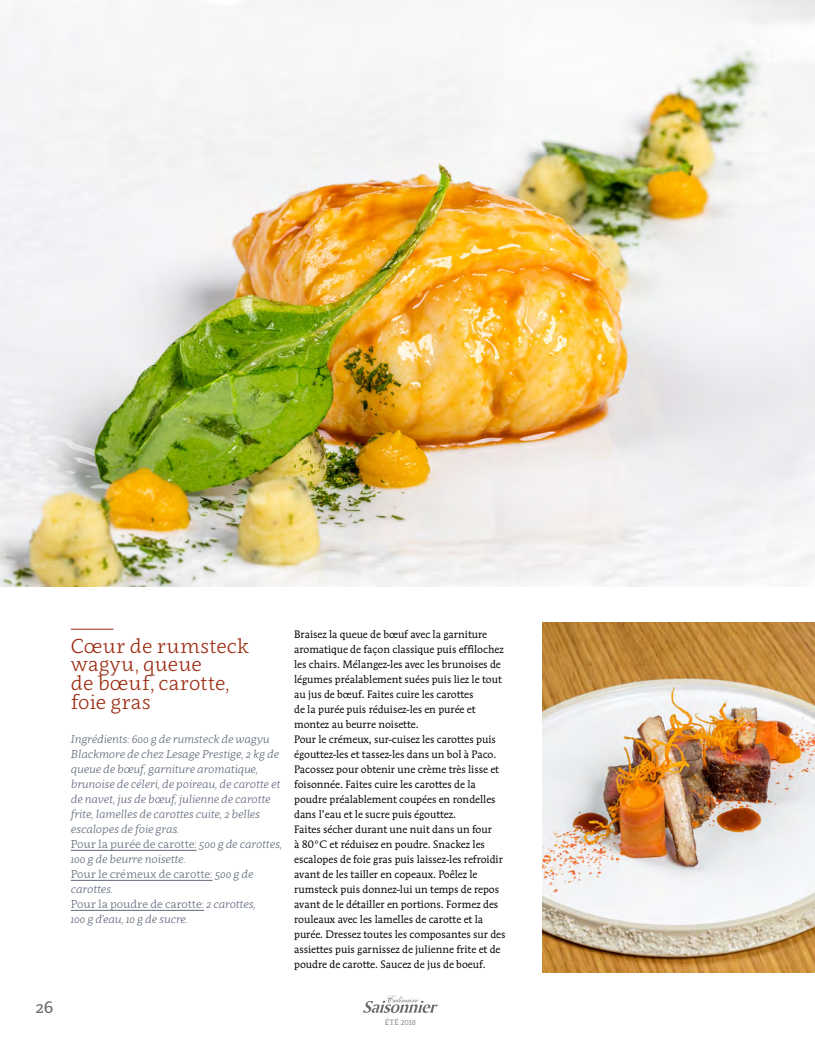
<style>
.page{position:relative;width:815px;height:1053px;background:#fff}
.page>*{position:absolute;margin:0;border:0;box-sizing:border-box;transform-origin:0 0}
.t1{font:300 20px/18.8px "Clavo";color:#9b2a0f}
.t2{font:17.5px "Clavo";color:#69696c}
.t3{font:11.25px/15px "Mendoza";color:#000}
.t4{font:italic 300 11.25px/15px "Clavo";letter-spacing:-.01em;color:#5f697b}
.t5{font:300 7.5px "Clavo";color:#69696c}
.s1{font-style:normal}
</style>
<div class="page">
<hr style="left:71px;top:628px;width:42px;height:1px;background:#9b2a0f">
<hr style="left:71px;top:850px;width:126px;height:1px;background:#5f697b">
<hr style="left:71px;top:880px;width:142px;height:1px;background:#5f697b">
<hr style="left:71px;top:910px;width:133px;height:1px;background:#5f697b">
<img style="left:543px;top:622px;width:272px;height:350px">
<img style="left:0;top:0;width:815px;height:586px">
<svg style="left:363px;top:995px;width:75px;height:17px"></svg>
<h2 class="t2" style="left:35px;top:994px;width:19px">26</h2>
<h1 class="t1" style="left:71px;top:635px;width:180px">Cœur de rumsteck wagyu, queue<br>de bœuf, carotte, foie gras</h1>
<p class="t4" style="left:71px;top:731px;width:213px">Ingrédients: 600 g de rumsteck de wagyu Blackmore de chez Lesage Prestige, 2 kg de queue de bœuf, garniture aromatique, brunoise de céleri, de poireau, de carotte et de navet, jus de bœuf, julienne de carotte frite, lamelles de carottes cuite, 2 belles escalopes de foie gras.<br><span class="s1">Pour la purée de carotte:</span> 500 g de carottes, 100 g de beurre noisette.<br><span class="s1">Pour le crémeux de carotte:</span> 500 g de carottes.<br><span class="s1">Pour la poudre de carotte:</span> 2 carottes,<br>100 g d’eau, 10 g de sucre.</p>
<p class="t3" style="left:294px;top:626px;width:213px">Braisez la queue de bœuf avec la garniture aromatique de façon classique puis effilochez les chairs. Mélangez-les avec les brunoises de légumes préalablement suées puis liez le tout au jus de bœuf. Faites cuire les carottes<br>de la purée puis réduisez-les en purée et montez au beurre noisette.<br>Pour le crémeux, sur-cuisez les carottes puis égouttez-les et tassez-les dans un bol à Paco.<br>Pacossez pour obtenir une crème très lisse et foisonnée. Faites cuire les carottes de la poudre préalablement coupées en rondelles dans l’eau et le sucre puis égouttez.<br>Faites sécher durant une nuit dans un four<br>à 80°C et réduisez en poudre. Snackez les escalopes de foie gras puis laissez-les refroidir avant de les tailler en copeaux. Poêlez le rumsteck puis donnez-lui un temps de repos avant de le détailler en portions. Formez des rouleaux avec les lamelles de carotte et la purée. Dressez toutes les composantes sur des assiettes puis garnissez de julienne frite et de poudre de carotte. Saucez de jus de boeuf.</p>
<p class="t5" style="left:385px;top:1016px;width:32px">ÉTÉ 2018</p>
</div>
